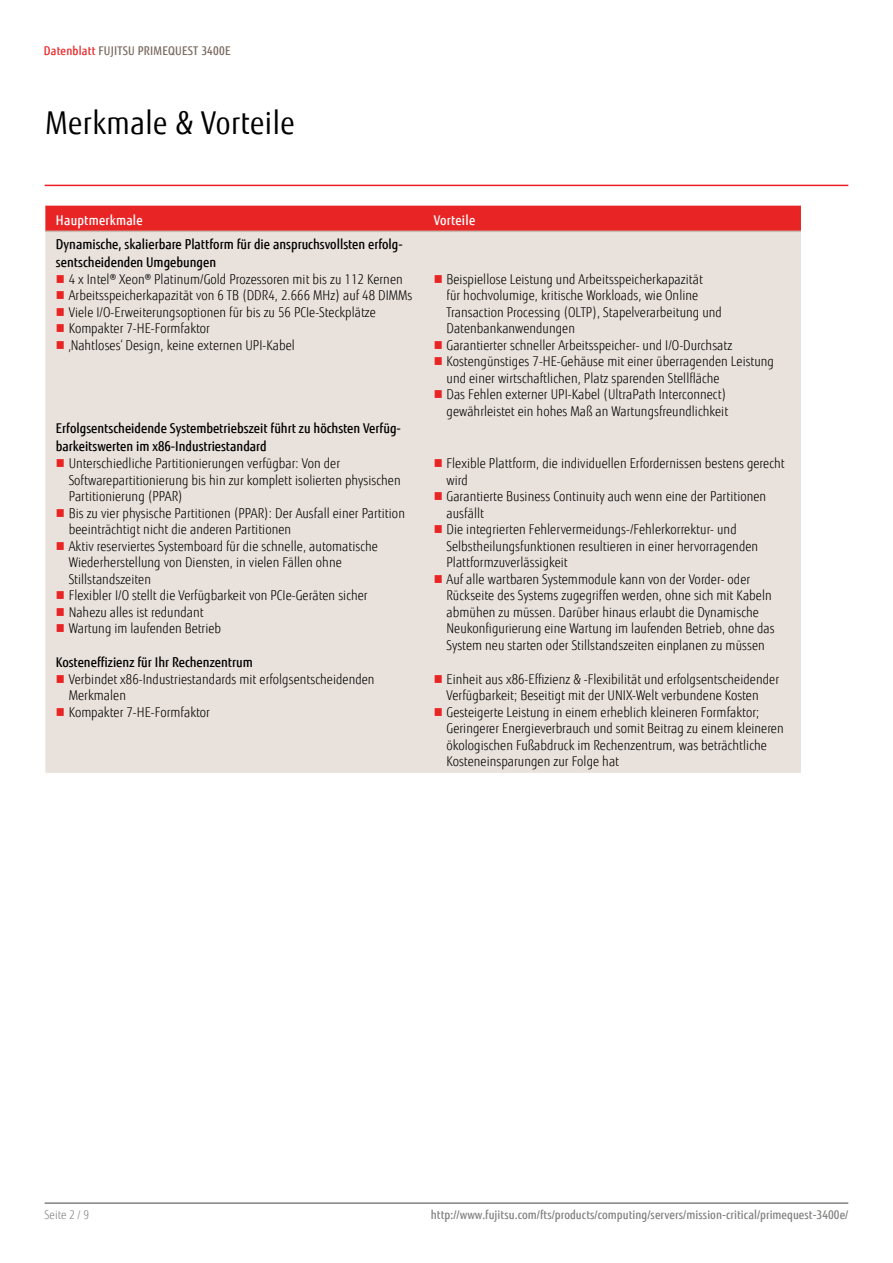
<style>
.page{position:relative;width:893px;height:1263px;background:#fff}
.page>*{position:absolute;margin:0;border:0;box-sizing:border-box;transform-origin:0 0}
.t1{font:31.5px "Fujitsu Sans";letter-spacing:.02em;color:#000;scale:.9 1}
.t2{font:300 13.5px/16.5px "Fujitsu Sans";letter-spacing:.005em;color:#000;scale:.9 1}
.t3{font:500 13.5px/18px "Fujitsu Sans";color:#000;scale:.9 1}
.t4{font:500 13.5px "Fujitsu Sans";letter-spacing:.02em;color:#fff;scale:.9 1}
.t5{font:500 12px "Fujitsu Sans";letter-spacing:.005em;color:#818280;scale:.9 1}
.t6{font:500 12px "Fujitsu Sans";letter-spacing:.02em;color:#79695e;scale:.9 1}
.t7{font:300 12px "Fujitsu Sans";letter-spacing:.005em;color:#818280;scale:.9 1}
.s1{color:#e92425}
</style>
<div class="page">
<hr style="left:45px;top:1202px;width:803px;height:2px;background:#818280">
<div style="left:45px;top:206px;width:756px;height:25px;background:#e92425"></div>
<div style="left:45px;top:232px;width:756px;height:541px;background:#e9e1db"></div>
<hr style="left:45px;top:231px;width:378px;height:1px;background:#c9bbb0">
<hr style="left:423px;top:231px;width:378px;height:1px;background:#c9bbb0">
<hr style="left:45px;top:185px;width:803px;height:1px;background:#ed1d24">
<svg style="left:57px;top:275px;width:7px;height:8px"></svg>
<svg style="left:57px;top:291px;width:7px;height:8px"></svg>
<svg style="left:57px;top:308px;width:7px;height:8px"></svg>
<svg style="left:57px;top:324px;width:7px;height:8px"></svg>
<svg style="left:57px;top:341px;width:7px;height:8px"></svg>
<svg style="left:435px;top:275px;width:7px;height:8px"></svg>
<svg style="left:435px;top:341px;width:7px;height:8px"></svg>
<svg style="left:435px;top:357px;width:7px;height:8px"></svg>
<svg style="left:435px;top:390px;width:7px;height:8px"></svg>
<svg style="left:57px;top:459px;width:7px;height:8px"></svg>
<svg style="left:57px;top:509px;width:7px;height:8px"></svg>
<svg style="left:57px;top:542px;width:7px;height:8px"></svg>
<svg style="left:57px;top:591px;width:7px;height:8px"></svg>
<svg style="left:57px;top:608px;width:7px;height:7px"></svg>
<svg style="left:57px;top:624px;width:7px;height:8px"></svg>
<svg style="left:435px;top:459px;width:7px;height:8px"></svg>
<svg style="left:435px;top:492px;width:7px;height:8px"></svg>
<svg style="left:435px;top:525px;width:7px;height:8px"></svg>
<svg style="left:435px;top:575px;width:7px;height:7px"></svg>
<svg style="left:57px;top:675px;width:7px;height:8px"></svg>
<svg style="left:57px;top:708px;width:7px;height:8px"></svg>
<svg style="left:435px;top:675px;width:7px;height:8px"></svg>
<svg style="left:435px;top:708px;width:7px;height:8px"></svg>
<p class="t6" style="left:44px;top:43px;width:209px"><span class="s1">Datenblatt</span> FUJITSU PRIMEQUEST 3400E</p>
<h1 class="t1" style="left:45px;top:104px;width:279px">Merkmale &amp; Vorteile</h1>
<p class="t4" style="left:56px;top:212px;width:98px">Hauptmerkmale</p>
<p class="t4" style="left:434px;top:212px;width:48px">Vorteile</p>
<p class="t3" style="left:56px;top:235px;width:387px">Dynamische, skalierbare Plattform für die anspruchsvollsten erfolg&shy;sentscheidenden Umgebungen</p>
<p class="t2" style="left:69px;top:271px;width:383px">4 x Intel® Xeon® Platinum/Gold Prozessoren mit bis zu 112 Kernen Arbeitsspeicherkapazität von 6 TB (DDR4, 2.666 MHz) auf 48 DIMMs Viele I/O-Erweiterungsoptionen für bis zu 56 PCIe-Steckplätze Kompakter 7-HE-Formfaktor<br>‚Nahtloses‘ Design, keine externen UPI-Kabel</p>
<p class="t2" style="left:447px;top:271px;width:365px">Beispiellose Leistung und Arbeitsspeicherkapazität<br>für hochvolumige, kritische Workloads, wie Online<br>Transaction Processing (OLTP), Stapelverarbeitung und Datenbankanwendungen<br>Garantierter schneller Arbeitsspeicher- und I/O-Durchsatz Kostengünstiges 7-HE-Gehäuse mit einer überragenden Leistung und einer wirtschaftlichen, Platz sparenden Stellfläche<br>Das Fehlen externer UPI-Kabel (UltraPath Interconnect) gewährleistet ein hohes Maß an Wartungsfreundlichkeit</p>
<p class="t3" style="left:56px;top:419px;width:385px">Erfolgsentscheidende Systembetriebszeit führt zu höchsten Verfüg&shy;barkeitswerten im x86-Industriestandard</p>
<p class="t2" style="left:69px;top:455px;width:375px">Unterschiedliche Partitionierungen verfügbar: Von der Softwarepartitionierung bis hin zur komplett isolierten physischen Partitionierung (PPAR)<br>Bis zu vier physische Partitionen (PPAR): Der Ausfall einer Partition beeinträchtigt nicht die anderen Partitionen<br>Aktiv reserviertes Systemboard für die schnelle, automatische Wiederherstellung von Diensten, in vielen Fällen ohne Stillstandszeiten<br>Flexibler I/O stellt die Verfügbarkeit von PCIe-Geräten sicher Nahezu alles ist redundant<br>Wartung im laufenden Betrieb</p>
<p class="t2" style="left:447px;top:455px;width:377px">Flexible Plattform, die individuellen Erfordernissen bestens gerecht wird<br>Garantierte Business Continuity auch wenn eine der Partitionen ausfällt<br>Die integrierten Fehlervermeidungs-/Fehlerkorrektur- und Selbstheilungsfunktionen resultieren in einer hervorragenden Plattformzuverlässigkeit<br>Auf alle wartbaren Systemmodule kann von der Vorder- oder Rückseite des Systems zugegriffen werden, ohne sich mit Kabeln abmühen zu müssen. Darüber hinaus erlaubt die Dynamische Neukonfigurierung eine Wartung im laufenden Betrieb, ohne das System neu starten oder Stillstandszeiten einplanen zu müssen</p>
<p class="t3" style="left:56px;top:653px;width:220px">Kosteneffizienz für Ihr Rechenzentrum</p>
<p class="t2" style="left:69px;top:671px;width:341px">Verbindet x86-Industriestandards mit erfolgsentscheidenden<br>Merkmalen<br>Kompakter 7-HE-Formfaktor</p>
<p class="t2" style="left:447px;top:671px;width:376px">Einheit aus x86-Effizienz &amp; -Flexibilität und erfolgsentscheidender Verfügbarkeit; Beseitigt mit der UNIX-Welt verbundene Kosten Gesteigerte Leistung in einem erheblich kleineren Formfaktor; Geringerer Energieverbrauch und somit Beitrag zu einem kleineren ökologischen Fußabdruck im Rechenzentrum, was beträchtliche Kosteneinsparungen zur Folge hat</p>
<p class="t7" style="left:45px;top:1208px;width:51px">Seite 2 / 9</p>
<p class="t5" style="left:431px;top:1208px;width:465px">http://www.fujitsu.com/fts/products/computing/servers/mission-critical/primequest-3400e/</p>
</div>
